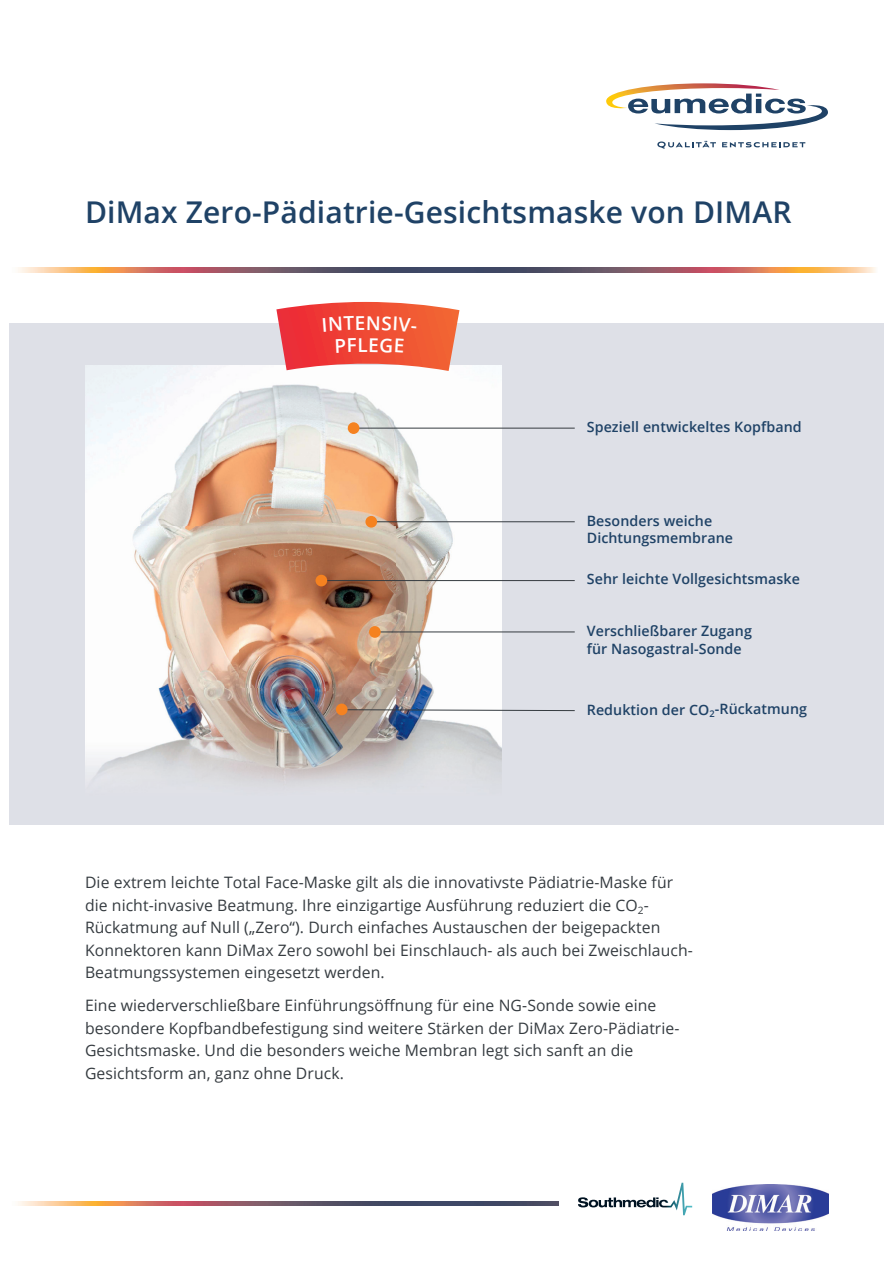
<style>
.page{position:relative;width:893px;height:1263px;background:#fff}
.page>*{position:absolute;margin:0;border:0;box-sizing:border-box;transform-origin:0 0}
.t1{font:600 30px "Open Sans";letter-spacing:.005em;color:#1f4266}
.t2{font:600 19.05px "Open Sans";color:#fff}
.t3{font:15.75px/22.5px "Open Sans";letter-spacing:.005em;color:#353b40}
.t4{font:600 14.25px/17.2px "Open Sans";letter-spacing:.005em;color:#1f4266}
</style>
<div class="page">
<img style="left:18px;top:1201px;width:541px;height:5px">
<img style="left:18px;top:267px;width:858px;height:5px">
<svg style="left:606px;top:83px;width:222px;height:47px"></svg>
<svg style="left:657px;top:141px;width:59px;height:8px"></svg>
<svg style="left:722px;top:142px;width:83px;height:5px"></svg>
<div style="left:9px;top:323px;width:437px;height:502px;background:#dee0e7"></div>
<div style="left:446px;top:323px;width:438px;height:502px;background:#dee0e7"></div>
<img style="left:85px;top:366px;width:417px;height:419px">
<hr style="left:354px;top:428px;width:221px;height:1px;background:#353b40">
<div style="left:348px;top:422px;width:11px;height:12px;background:#f58220;border-radius:50%"></div>
<hr style="left:371px;top:521px;width:204px;height:1px;background:#353b40">
<div style="left:365px;top:516px;width:12px;height:12px;background:#f58220;border-radius:50%"></div>
<hr style="left:321px;top:580px;width:254px;height:1px;background:#353b40">
<div style="left:315px;top:575px;width:12px;height:11px;background:#f58220;border-radius:50%"></div>
<hr style="left:375px;top:631px;width:200px;height:1px;background:#353b40">
<div style="left:369px;top:626px;width:12px;height:12px;background:#f58220;border-radius:50%"></div>
<svg style="left:348px;top:709px;width:227px;height:2px"></svg>
<div style="left:336px;top:704px;width:12px;height:11px;background:#f58220;border-radius:50%"></div>
<img style="left:713px;top:1184px;width:115px;height:46px">
<svg style="left:578px;top:1183px;width:114px;height:32px"></svg>
<svg style="left:276px;top:302px;width:183px;height:69px;background:#ef6252"></svg>
<h1 class="t1" style="left:85px;top:191px;width:708px">DiMax Zero-Pädiatrie-Gesichtsmaske von DIMAR</h1>
<p class="t2" style="left:357px;top:332px;width:12px">L</p>
<p class="t4" style="left:587px;top:418px;width:216px">Speziell entwickeltes Kopfband</p>
<p class="t4" style="left:587px;top:512px;width:148px">Besonders weiche<br>Dichtungsmembrane</p>
<p class="t4" style="left:587px;top:570px;width:215px">Sehr leichte Vollgesichtsmaske</p>
<p class="t4" style="left:587px;top:622px;width:167px">Verschließbarer Zugang für Nasogastral-Sonde</p>
<p class="t4" style="left:587px;top:700px;width:222px">Reduktion der CO<sub>2</sub>-Rückatmung</p>
<p class="t3" style="left:85px;top:871px;width:609px">Die extrem leichte Total Face-Maske gilt als die innovativste Pädiatrie-Maske für die nicht-invasive Beatmung. Ihre einzigartige Ausführung reduziert die CO<sub>2</sub>- Rückatmung auf Null („Zero“). Durch einfaches Austauschen der beigepackten Konnektoren kann DiMax Zero sowohl bei Einschlauch- als auch bei Zweischlauch-Beatmungssystemen eingesetzt werden.</p>
<p class="t3" style="left:85px;top:994px;width:596px">Eine wiederverschließbare Einführungsöffnung für eine NG-Sonde sowie eine besondere Kopfbandbefestigung sind weitere Stärken der DiMax Zero-Pädiatrie-Gesichtsmaske. Und die besonders weiche Membran legt sich sanft an die Gesichtsform an, ganz ohne Druck.</p>
</div>
